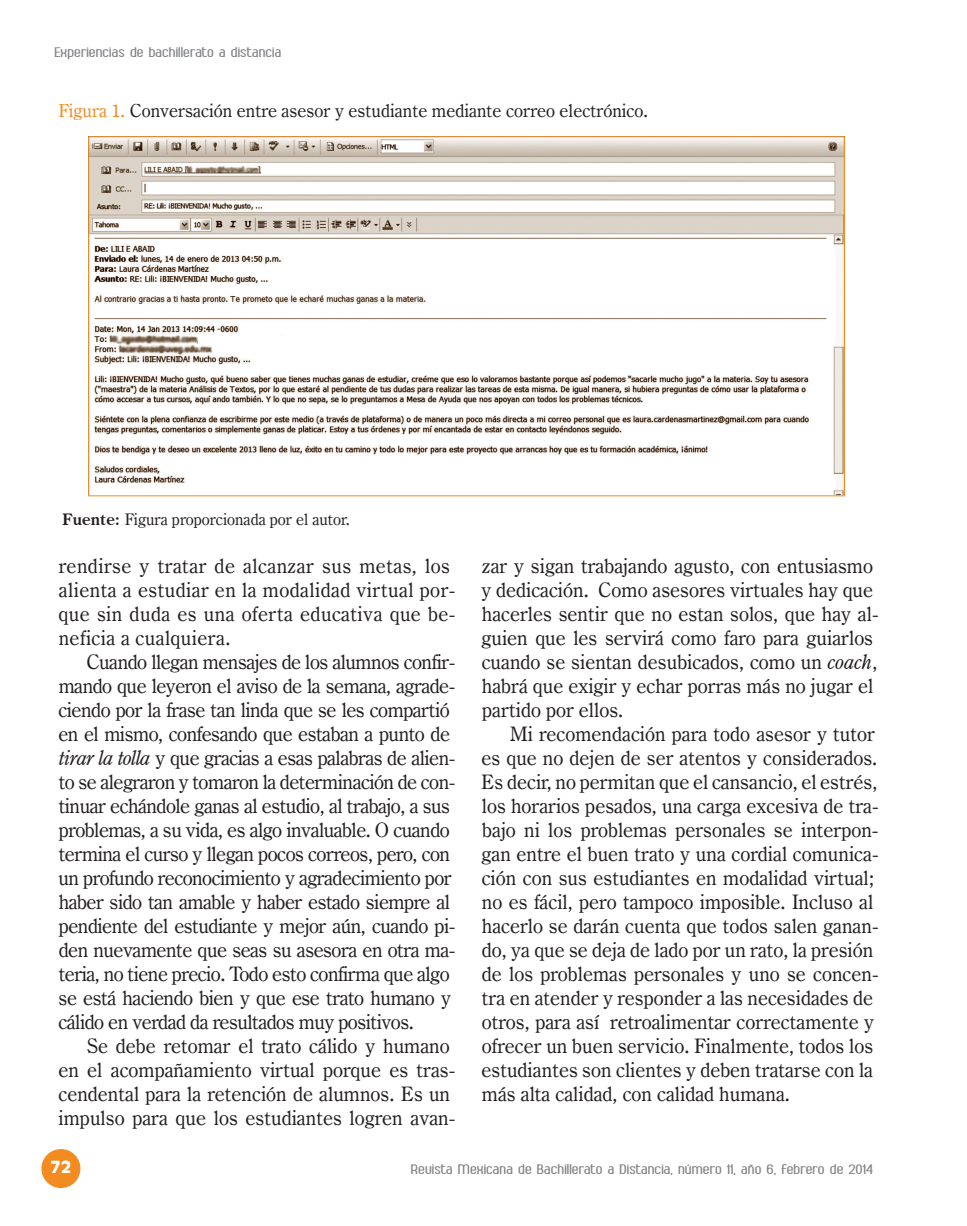
<style>
.page{position:relative;width:967px;height:1226px;background:#fff}
.page>*{position:absolute;margin:0;border:0;box-sizing:border-box;transform-origin:0 0}
.t1{font:20px "Century Oldstyle BT";color:#231f20}
.t2{font:20px "Century Oldstyle BT";letter-spacing:-.025em;color:#231f20}
.t3{font:20px "Century Oldstyle BT";letter-spacing:.02em;color:#231f20}
.t4{font:18px "Century Oldstyle BT";color:#231f20}
.t5{font:700 16px "Ambrosia";color:#808285}
.t6{font:16px "Century Oldstyle BT";color:#231f20}
.t7{font:700 16px "Antique Olive";color:#fff}
.s1{color:#f28b20}
.s2{font-weight:700}
.s3{font-style:italic}
</style>
<div class="page">
<div style="left:41px;top:1149px;width:39px;height:39px;background:#f28b20;border-radius:50%"></div>
<img style="left:90px;top:138px;width:753px;height:356px">
<p class="t5" style="left:55px;top:45px;width:228px">Experiencias de bachillerato a distancia</p>
<p class="t4" style="left:58px;top:100px;width:591px"><span class="s1">Figura 1.</span> Conversación entre asesor y estudiante mediante correo electrónico.</p>
<p class="t6" style="left:62px;top:510px;width:289px"><span class="s2">Fuente:</span> Figura proporcionada por el autor.</p>
<p class="t3" style="left:59px;top:554px;width:393px">rendirse y tratar de alcanzar sus metas, los</p>
<p class="t3" style="left:59px;top:578px;width:398px">alienta a estudiar en la modalidad virtual por-</p>
<p class="t3" style="left:59px;top:602px;width:398px">que sin duda es una oferta educativa que be-</p>
<p class="t3" style="left:59px;top:626px;width:173px">neficia a cualquiera.</p>
<p class="t2" style="left:86px;top:650px;width:371px">Cuando llegan mensajes de los alumnos confir-</p>
<p class="t2" style="left:59px;top:674px;width:398px">mando que leyeron el aviso de la semana, agrade-</p>
<p class="t2" style="left:59px;top:698px;width:393px">ciendo por la frase tan linda que se les compartió</p>
<p class="t2" style="left:58px;top:722px;width:393px">en el mismo, confesando que estaban a punto de</p>
<p class="t2" style="left:59px;top:746px;width:398px"><span class="s3">tirar la tolla</span> y que gracias a esas palabras de alien-</p>
<p class="t2" style="left:59px;top:770px;width:398px">to se alegraron y tomaron la determinación de con-</p>
<p class="t2" style="left:59px;top:794px;width:393px">tinuar echándole ganas al estudio, al trabajo, a sus</p>
<p class="t2" style="left:59px;top:818px;width:392px">problemas, a su vida, es algo invaluable. O cuando</p>
<p class="t2" style="left:59px;top:842px;width:393px">termina el curso y llegan pocos correos, pero, con</p>
<p class="t2" style="left:59px;top:866px;width:395px">un profundo reconocimiento y agradecimiento por</p>
<p class="t2" style="left:59px;top:890px;width:393px">haber sido tan amable y haber estado siempre al</p>
<p class="t2" style="left:59px;top:914px;width:398px">pendiente del estudiante y mejor aún, cuando pi-</p>
<p class="t2" style="left:59px;top:938px;width:398px">den nuevamente que seas su asesora en otra ma-</p>
<p class="t2" style="left:59px;top:962px;width:393px">teria, no tiene precio. Todo esto confirma que algo</p>
<p class="t2" style="left:59px;top:986px;width:394px">se está haciendo bien y que ese trato humano y</p>
<p class="t2" style="left:59px;top:1010px;width:357px">cálido en verdad da resultados muy positivos.</p>
<p class="t1" style="left:87px;top:1034px;width:364px">Se debe retomar el trato cálido y humano</p>
<p class="t1" style="left:58px;top:1058px;width:399px">en el acompañamiento virtual porque es tras-</p>
<p class="t1" style="left:59px;top:1082px;width:393px">cendental para la retención de alumnos. Es un</p>
<p class="t1" style="left:59px;top:1106px;width:398px">impulso para que los estudiantes logren avan-</p>
<p class="t1" style="left:482px;top:554px;width:393px">zar y sigan trabajando agusto, con entusiasmo</p>
<p class="t1" style="left:481px;top:578px;width:393px">y dedicación. Como asesores virtuales hay que</p>
<p class="t1" style="left:482px;top:602px;width:398px">hacerles sentir que no estan solos, que hay al-</p>
<p class="t1" style="left:481px;top:626px;width:393px">guien que les servirá como faro para guiarlos</p>
<p class="t1" style="left:482px;top:650px;width:397px">cuando se sientan desubicados, como un <span class="s3">coach</span>,</p>
<p class="t1" style="left:482px;top:674px;width:393px">habrá que exigir y echar porras más no jugar el</p>
<p class="t1" style="left:482px;top:698px;width:143px">partido por ellos.</p>
<p class="t1" style="left:510px;top:722px;width:366px">Mi recomendación para todo asesor y tutor</p>
<p class="t1" style="left:482px;top:746px;width:397px">es que no dejen de ser atentos y considerados.</p>
<p class="t1" style="left:481px;top:770px;width:398px">Es decir, no permitan que el cansancio, el estrés,</p>
<p class="t1" style="left:482px;top:794px;width:398px">los horarios pesados, una carga excesiva de tra-</p>
<p class="t1" style="left:482px;top:818px;width:398px">bajo ni los problemas personales se interpon-</p>
<p class="t1" style="left:481px;top:842px;width:399px">gan entre el buen trato y una cordial comunica-</p>
<p class="t1" style="left:482px;top:866px;width:394px">ción con sus estudiantes en modalidad virtual;</p>
<p class="t1" style="left:482px;top:890px;width:393px">no es fácil, pero tampoco imposible. Incluso al</p>
<p class="t1" style="left:482px;top:914px;width:398px">hacerlo se darán cuenta que todos salen ganan-</p>
<p class="t1" style="left:482px;top:938px;width:393px">do, ya que se deja de lado por un rato, la presión</p>
<p class="t1" style="left:482px;top:962px;width:398px">de los problemas personales y uno se concen-</p>
<p class="t1" style="left:482px;top:986px;width:393px">tra en atender y responder a las necesidades de</p>
<p class="t1" style="left:482px;top:1010px;width:394px">otros, para así retroalimentar correctamente y</p>
<p class="t1" style="left:482px;top:1034px;width:393px">ofrecer un buen servicio. Finalmente, todos los</p>
<p class="t1" style="left:482px;top:1058px;width:393px">estudiantes son clientes y deben tratarse con la</p>
<p class="t1" style="left:482px;top:1082px;width:310px">más alta calidad, con calidad humana.</p>
<p class="t7" style="left:50px;top:1156px;width:23px">72</p>
<p class="t5" style="left:412px;top:1162px;width:464px">Revista Mexicana de Bachillerato a Distancia, número 11, año 6, febrero de 2014</p>
</div>
